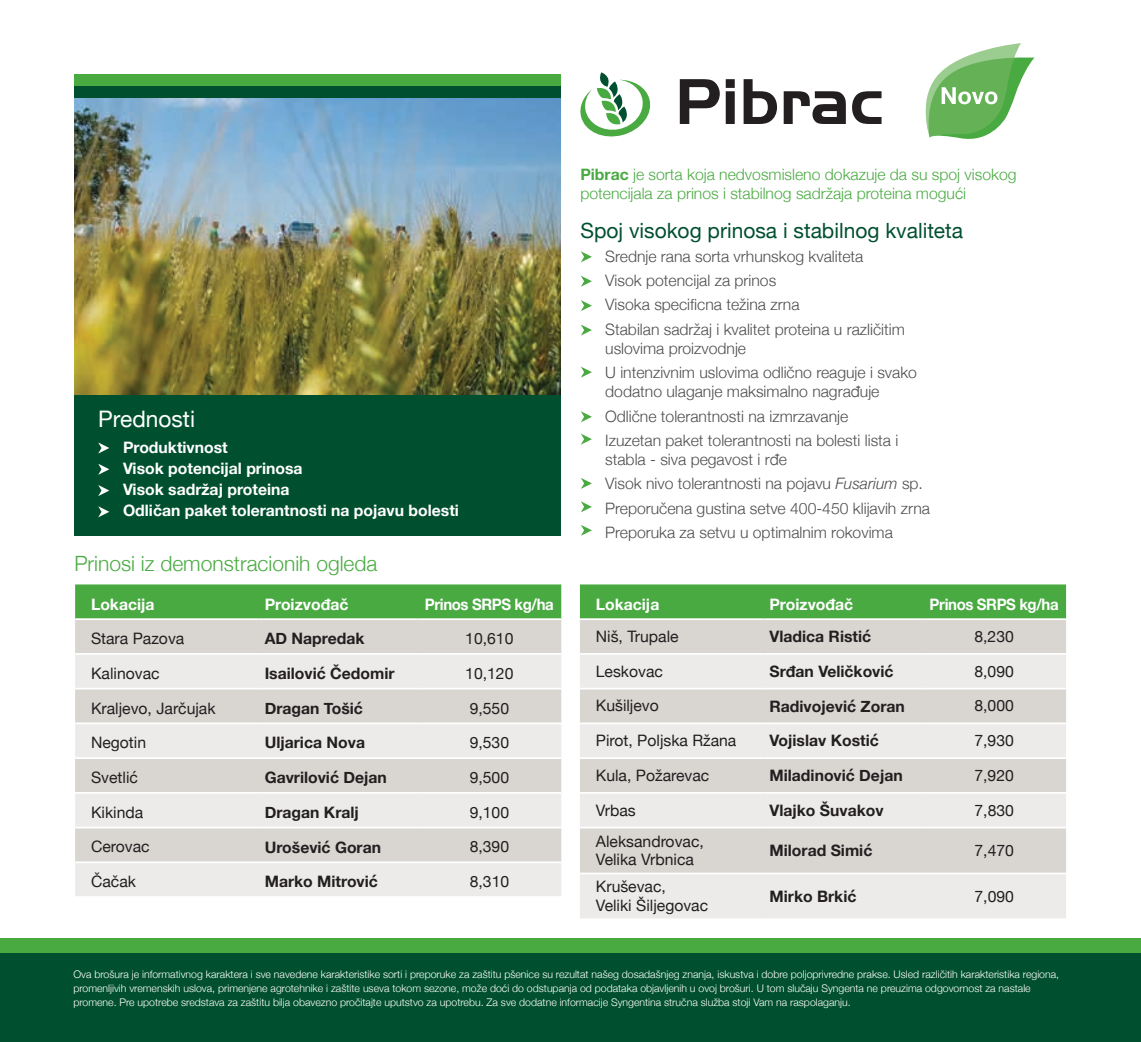
<style>
.page{position:relative;width:1141px;height:1042px;background:#fff}
.page>*{position:absolute;margin:0;border:0;box-sizing:border-box;transform-origin:0 0}
.t1{font:56px "Syngenta Handel Gothic Latin";color:#231f20}
.t2{font:22.75px "Helvetica Neue";color:#fff}
.t3{font:21px "Helvetica Neue";color:#00502f}
.t4{font:300 21px "Helvetica Neue";color:#4aaa42}
.t5{font:300 15.75px/24.2px "Helvetica Neue";color:#4d4d4f}
.t6{font:15.75px/18.9px "Helvetica Neue";color:#231f20}
.t7{font:700 15.75px "Helvetica Neue";color:#231f20}
.t8{font:700 15.75px/21px "Helvetica Neue";color:#fff}
.t9{font:300 15.75px/18.9px "Helvetica Neue";color:#4aaa42}
.t10{font:700 15.75px "Helvetica Neue";letter-spacing:-.025em;color:#fff;scale:.95 1}
.t11{font:300 10.5px/14px "Helvetica Neue";color:#fff}
.s1{font-weight:700}
.s2{font-style:italic}
</style>
<div class="page">
<div style="left:0;top:942px;width:1141px;height:100px;background:#00502f"></div>
<div style="left:0;top:938px;width:1141px;height:14px;background:#4aaa42"></div>
<svg style="left:580px;top:72px;width:70px;height:65px"></svg>
<svg style="left:581px;top:251px;width:11px;height:11px"></svg>
<svg style="left:581px;top:300px;width:11px;height:11px"></svg>
<svg style="left:581px;top:276px;width:11px;height:11px"></svg>
<svg style="left:581px;top:324px;width:11px;height:12px"></svg>
<svg style="left:581px;top:525px;width:11px;height:11px"></svg>
<svg style="left:581px;top:366px;width:11px;height:12px"></svg>
<svg style="left:581px;top:478px;width:11px;height:11px"></svg>
<svg style="left:581px;top:433px;width:11px;height:12px"></svg>
<svg style="left:581px;top:411px;width:11px;height:11px"></svg>
<svg style="left:581px;top:501px;width:11px;height:11px"></svg>
<svg style="left:925px;top:43px;width:109px;height:96px"></svg>
<img style="left:74px;top:98px;width:487px;height:297px">
<div style="left:74px;top:74px;width:487px;height:12px;background:#4aaa42"></div>
<div style="left:74px;top:86px;width:487px;height:12px;background:#00502f"></div>
<div style="left:74px;top:395px;width:487px;height:141px;background:#00502f"></div>
<svg style="left:98px;top:442px;width:11px;height:11px"></svg>
<svg style="left:98px;top:464px;width:11px;height:11px"></svg>
<svg style="left:98px;top:485px;width:11px;height:11px"></svg>
<svg style="left:98px;top:506px;width:11px;height:11px"></svg>
<div style="left:75px;top:584px;width:486px;height:34px;background:#4aaa42"></div>
<div style="left:75px;top:620px;width:486px;height:33px;background:#d9d5d1"></div>
<svg style="left:75px;top:655px;width:486px;height:241px;background:#e4e1df"></svg>
<hr style="left:75px;top:688px;width:184px;height:1px;background:#fff">
<hr style="left:259px;top:688px;width:158px;height:1px;background:#fff">
<hr style="left:417px;top:688px;width:144px;height:1px;background:#fff">
<hr style="left:75px;top:722px;width:184px;height:2px;background:#fff">
<hr style="left:259px;top:722px;width:158px;height:2px;background:#fff">
<hr style="left:417px;top:722px;width:144px;height:2px;background:#fff">
<hr style="left:75px;top:757px;width:184px;height:2px;background:#fff">
<hr style="left:259px;top:757px;width:158px;height:2px;background:#fff">
<hr style="left:417px;top:757px;width:144px;height:2px;background:#fff">
<hr style="left:75px;top:792px;width:184px;height:2px;background:#fff">
<hr style="left:259px;top:792px;width:158px;height:2px;background:#fff">
<hr style="left:417px;top:792px;width:144px;height:2px;background:#fff">
<hr style="left:75px;top:861px;width:184px;height:2px;background:#fff">
<hr style="left:259px;top:861px;width:158px;height:2px;background:#fff">
<hr style="left:417px;top:861px;width:144px;height:2px;background:#fff">
<hr style="left:75px;top:827px;width:184px;height:1px;background:#fff">
<hr style="left:259px;top:827px;width:158px;height:1px;background:#fff">
<hr style="left:417px;top:827px;width:144px;height:1px;background:#fff">
<div style="left:580px;top:584px;width:486px;height:34px;background:#4aaa42"></div>
<div style="left:580px;top:620px;width:486px;height:33px;background:#d9d5d1"></div>
<svg style="left:580px;top:655px;width:486px;height:263px;background:#e4e1df"></svg>
<hr style="left:580px;top:688px;width:183px;height:1px;background:#fff">
<hr style="left:763px;top:688px;width:159px;height:1px;background:#fff">
<hr style="left:922px;top:688px;width:144px;height:1px;background:#fff">
<hr style="left:580px;top:722px;width:183px;height:2px;background:#fff">
<hr style="left:763px;top:722px;width:159px;height:2px;background:#fff">
<hr style="left:922px;top:722px;width:144px;height:2px;background:#fff">
<hr style="left:580px;top:757px;width:183px;height:2px;background:#fff">
<hr style="left:763px;top:757px;width:159px;height:2px;background:#fff">
<hr style="left:922px;top:757px;width:144px;height:2px;background:#fff">
<hr style="left:580px;top:792px;width:183px;height:2px;background:#fff">
<hr style="left:763px;top:792px;width:159px;height:2px;background:#fff">
<hr style="left:922px;top:792px;width:144px;height:2px;background:#fff">
<hr style="left:580px;top:827px;width:183px;height:1px;background:#fff">
<hr style="left:763px;top:827px;width:159px;height:1px;background:#fff">
<hr style="left:922px;top:827px;width:144px;height:1px;background:#fff">
<hr style="left:580px;top:872px;width:183px;height:2px;background:#fff">
<hr style="left:763px;top:872px;width:159px;height:2px;background:#fff">
<hr style="left:922px;top:872px;width:144px;height:2px;background:#fff">
<h1 class="t1" style="left:675px;top:61px;width:210px">Pibrac</h1>
<h2 class="t2" style="left:98px;top:402px;width:98px">Prednosti</h2>
<h3 class="t8" style="left:123px;top:437px;width:337px">Produktivnost<br>Visok potencijal prinosa<br>Visok sadržaj proteina<br>Odličan paket tolerantnosti na pojavu bolesti</h3>
<h3 class="t4" style="left:74px;top:547px;width:305px">Prinosi iz demonstracionih ogleda</h3>
<h3 class="t8" style="left:91px;top:594px;width:65px">Lokacija</h3>
<h3 class="t8" style="left:265px;top:594px;width:85px">Proizvođač</h3>
<h3 class="t10" style="left:425px;top:591px;width:137px">Prinos SRPS kg/ha</h3>
<h3 class="t6" style="left:91px;top:630px;width:95px">Stara Pazova</h3>
<h3 class="t7" style="left:265px;top:626px;width:101px">AD Napredak</h3>
<h3 class="t6" style="left:465px;top:630px;width:50px">10,610</h3>
<h3 class="t6" style="left:91px;top:664px;width:70px">Kalinovac</h3>
<h3 class="t7" style="left:265px;top:661px;width:131px">Isailović Čedomir</h3>
<h3 class="t6" style="left:465px;top:664px;width:50px">10,120</h3>
<h3 class="t6" style="left:91px;top:699px;width:126px">Kraljevo, Jarčujak</h3>
<h3 class="t7" style="left:265px;top:696px;width:100px">Dragan Tošić</h3>
<h3 class="t6" style="left:470px;top:699px;width:41px">9,550</h3>
<h3 class="t6" style="left:91px;top:734px;width:57px">Negotin</h3>
<h3 class="t7" style="left:265px;top:730px;width:102px">Uljarica Nova</h3>
<h3 class="t6" style="left:470px;top:734px;width:41px">9,530</h3>
<h3 class="t6" style="left:91px;top:769px;width:48px">Svetlić</h3>
<h3 class="t7" style="left:265px;top:765px;width:124px">Gavrilović Dejan</h3>
<h3 class="t6" style="left:470px;top:769px;width:41px">9,500</h3>
<h3 class="t6" style="left:91px;top:803px;width:54px">Kikinda</h3>
<h3 class="t7" style="left:265px;top:800px;width:96px">Dragan Kralj</h3>
<h3 class="t6" style="left:470px;top:803px;width:41px">9,100</h3>
<h3 class="t6" style="left:91px;top:838px;width:60px">Cerovac</h3>
<h3 class="t7" style="left:265px;top:834px;width:118px">Urošević Goran</h3>
<h3 class="t6" style="left:470px;top:838px;width:41px">8,390</h3>
<h3 class="t6" style="left:91px;top:873px;width:46px">Čačak</h3>
<h3 class="t7" style="left:265px;top:869px;width:115px">Marko Mitrović</h3>
<h3 class="t6" style="left:470px;top:873px;width:41px">8,310</h3>
<h3 class="t9" style="left:580px;top:164px;width:438px"><span class="s1">Pibrac</span> je sorta koja nedvosmisleno dokazuje da su spoj visokog potencijala za prinos i stabilnog sadržaja proteina mogući</h3>
<h3 class="t3" style="left:580px;top:215px;width:384px">Spoj visokog prinosa i stabilnog kvaliteta</h3>
<h3 class="t5" style="left:605px;top:243px;width:301px">Srednje rana sorta vrhunskog kvaliteta<br>Visok potencijal za prinos<br>Visoka specificna težina zrna<br>Stabilan sadržaj i kvalitet proteina u različitim</h3>
<h3 class="t5" style="left:605px;top:335px;width:313px">uslovima proizvodnje<br>U intenzivnim uslovima odlično reaguje i svako</h3>
<h3 class="t5" style="left:605px;top:378px;width:295px">dodatno ulaganje maksimalno nagrađuje<br>Odlične tolerantnosti na izmrzavanje<br>Izuzetan paket tolerantnosti na bolesti lista i</h3>
<h3 class="t5" style="left:605px;top:446px;width:326px">stabla - siva pegavost i rđe<br>Visok nivo tolerantnosti na pojavu <span class="s2">Fusarium</span> sp.<br>Preporučena gustina setve 400-450 klijavih zrna Preporuka za setvu u optimalnim rokovima</h3>
<h3 class="t8" style="left:596px;top:594px;width:65px">Lokacija</h3>
<h3 class="t8" style="left:769px;top:594px;width:85px">Proizvođač</h3>
<h3 class="t10" style="left:930px;top:591px;width:137px">Prinos SRPS kg/ha</h3>
<h3 class="t6" style="left:596px;top:628px;width:84px">Niš, Trupale</h3>
<h3 class="t7" style="left:769px;top:624px;width:103px">Vladica Ristić</h3>
<h3 class="t6" style="left:974px;top:628px;width:41px">8,230</h3>
<h3 class="t6" style="left:596px;top:662px;width:69px">Leskovac</h3>
<h3 class="t7" style="left:769px;top:659px;width:126px">Srđan Veličković</h3>
<h3 class="t6" style="left:974px;top:662px;width:41px">8,090</h3>
<h3 class="t6" style="left:596px;top:697px;width:64px">Kušiljevo</h3>
<h3 class="t7" style="left:769px;top:693px;width:137px">Radivojević Zoran</h3>
<h3 class="t6" style="left:974px;top:697px;width:41px">8,000</h3>
<h3 class="t6" style="left:596px;top:732px;width:142px">Pirot, Poljska Ržana</h3>
<h3 class="t7" style="left:769px;top:728px;width:111px">Vojislav Kostić</h3>
<h3 class="t6" style="left:974px;top:732px;width:41px">7,930</h3>
<h3 class="t6" style="left:596px;top:767px;width:115px">Kula, Požarevac</h3>
<h3 class="t7" style="left:769px;top:763px;width:135px">Miladinović Dejan</h3>
<h3 class="t6" style="left:974px;top:767px;width:41px">7,920</h3>
<h3 class="t6" style="left:596px;top:801px;width:41px">Vrbas</h3>
<h3 class="t7" style="left:770px;top:798px;width:116px">Vlajko Šuvakov</h3>
<h3 class="t6" style="left:974px;top:801px;width:41px">7,830</h3>
<h3 class="t6" style="left:596px;top:832px;width:109px">Aleksandrovac,<br>Velika Vrbnica</h3>
<h3 class="t7" style="left:770px;top:838px;width:104px">Milorad Simić</h3>
<h3 class="t6" style="left:975px;top:842px;width:41px">7,470</h3>
<h3 class="t6" style="left:596px;top:878px;width:114px">Kruševac,<br>Veliki Šiljegovac</h3>
<h3 class="t7" style="left:770px;top:884px;width:88px">Mirko Brkić</h3>
<h3 class="t6" style="left:975px;top:887px;width:41px">7,090</h3>
<p class="t11" style="left:73px;top:966px;width:987px">Ova brošura je informativnog karaktera i sve navedene karakteristike sorti i preporuke za zaštitu pšenice su rezultat našeg dosadašnjeg znanja, iskustva i dobre poljoprivredne prakse. Usled različitih karakteristika regiona, promenljivih vremenskih uslova, primenjene agrotehnike i zaštite useva tokom sezone, može doći do odstupanja od podataka objavljenih u ovoj brošuri. U tom slučaju Syngenta ne preuzima odgovornost za nastale promene. Pre upotrebe sredstava za zaštitu bilja obavezno pročitajte uputstvo za upotrebu. Za sve dodatne informacije Syngentina stručna služba stoji Vam na raspolaganju.</p>
</div>
